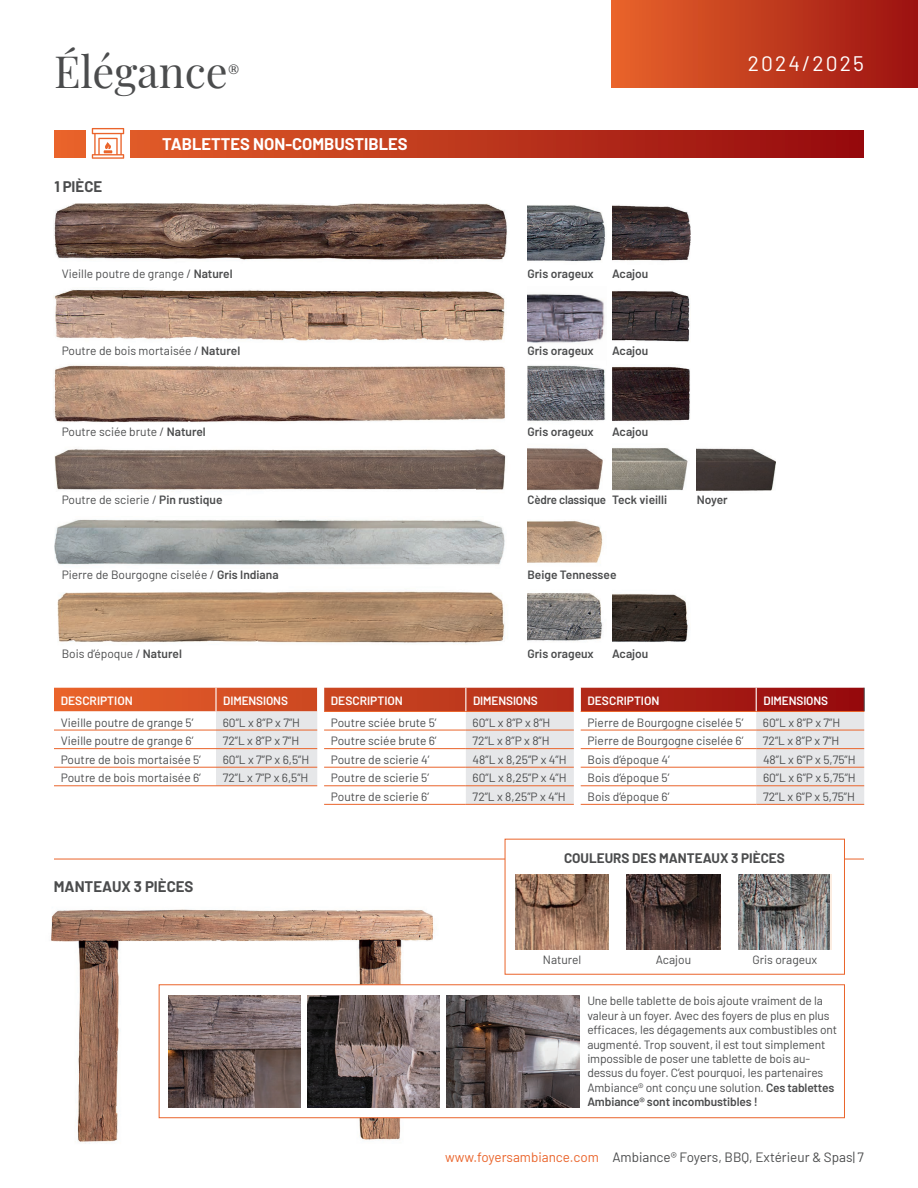
<style>
.page{position:relative;width:918px;height:1188px;background:#fff}
.page>*{position:absolute;margin:0;border:0;box-sizing:border-box;transform-origin:0 0}
.t1{font:43.5px "Playfair Display";color:#4b4c4d}
.t2{font:21px "Barlow";letter-spacing:.1em;color:#fff}
.t3{font:17.55px "Playfair Display";color:#4b4c4d}
.t4{font:700 16.5px "Barlow";color:#fff}
.t5{font:700 15px "Barlow";color:#4b4c4d}
.t6{font:13.5px "Barlow";color:#4b4c4d}
.t7{font:700 13.5px "Barlow";color:#4b4c4d}
.t8{font:12px/14.4px "Barlow";color:#4b4c4d}
.t9{font:600 12px "Barlow";color:#4b4c4d}
.t10{font:600 12px "Barlow";color:#fff}
.t11{font:600 12px "Barlow";color:#4b4c4d;scale:.96 1}
.s1{font-weight:600}
.s2{color:#ea642b}
</style>
<div class="page">
<div style="left:611px;top:0;width:307px;height:88px;background:linear-gradient(to right,#e9652b,#9b1211)"></div>
<div style="left:54px;top:130px;width:810px;height:27px;background:linear-gradient(to right,#e8652b,#950a0e)"></div>
<div style="left:86px;top:128px;width:44px;height:31px;background:#fff"></div>
<svg style="left:92px;top:128px;width:32px;height:31px"></svg>
<img style="left:54px;top:204px;width:453px;height:57px">
<img style="left:527px;top:205px;width:79px;height:56px">
<img style="left:527px;top:294px;width:78px;height:49px">
<img style="left:527px;top:365px;width:78px;height:126px">
<img style="left:527px;top:433px;width:78px;height:6px">
<img style="left:527px;top:593px;width:76px;height:48px">
<img style="left:612px;top:594px;width:76px;height:48px">
<img style="left:527px;top:521px;width:76px;height:42px">
<img style="left:612px;top:205px;width:79px;height:56px">
<img style="left:612px;top:291px;width:78px;height:51px">
<img style="left:612px;top:366px;width:78px;height:125px">
<img style="left:612px;top:433px;width:78px;height:6px">
<img style="left:697px;top:448px;width:79px;height:43px">
<img style="left:54px;top:289px;width:451px;height:52px">
<img style="left:54px;top:365px;width:451px;height:58px">
<img style="left:54px;top:449px;width:422px;height:41px">
<img style="left:476px;top:449px;width:30px;height:41px">
<img style="left:57px;top:591px;width:448px;height:54px">
<img style="left:54px;top:519px;width:451px;height:46px">
<img style="left:51px;top:909px;width:389px;height:235px">
<div style="left:159px;top:984px;width:686px;height:134px;background:#fff;border:1px solid #ea642b"></div>
<img style="left:168px;top:996px;width:133px;height:111px">
<img style="left:308px;top:996px;width:132px;height:111px">
<img style="left:447px;top:996px;width:132px;height:111px">
<hr style="left:54px;top:859px;width:810px;height:1px;background:#ea642b">
<svg style="left:54px;top:711px;width:162px;height:76px"></svg>
<svg style="left:216px;top:711px;width:648px;height:93px"></svg>
<hr style="left:324px;top:711px;width:142px;height:1px;background:#ea642b">
<hr style="left:466px;top:711px;width:108px;height:1px;background:#ea642b">
<hr style="left:581px;top:711px;width:175px;height:1px;background:#ea642b">
<hr style="left:756px;top:711px;width:108px;height:1px;background:#ea642b">
<hr style="left:54px;top:730px;width:162px;height:1px;background:#ea642b">
<hr style="left:216px;top:730px;width:101px;height:1px;background:#ea642b">
<hr style="left:324px;top:730px;width:142px;height:1px;background:#ea642b">
<hr style="left:466px;top:730px;width:108px;height:1px;background:#ea642b">
<hr style="left:581px;top:730px;width:175px;height:1px;background:#ea642b">
<hr style="left:756px;top:730px;width:108px;height:1px;background:#ea642b">
<hr style="left:54px;top:748px;width:162px;height:1px;background:#ea642b">
<hr style="left:216px;top:748px;width:101px;height:1px;background:#ea642b">
<hr style="left:324px;top:748px;width:142px;height:1px;background:#ea642b">
<hr style="left:466px;top:748px;width:108px;height:1px;background:#ea642b">
<hr style="left:581px;top:748px;width:175px;height:1px;background:#ea642b">
<hr style="left:756px;top:748px;width:108px;height:1px;background:#ea642b">
<hr style="left:54px;top:767px;width:162px;height:1px;background:#ea642b">
<hr style="left:216px;top:767px;width:101px;height:1px;background:#ea642b">
<hr style="left:324px;top:767px;width:142px;height:1px;background:#ea642b">
<hr style="left:466px;top:767px;width:108px;height:1px;background:#ea642b">
<hr style="left:581px;top:767px;width:175px;height:1px;background:#ea642b">
<hr style="left:756px;top:767px;width:108px;height:1px;background:#ea642b">
<hr style="left:54px;top:785px;width:162px;height:1px;background:#ea642b">
<hr style="left:216px;top:785px;width:101px;height:1px;background:#ea642b">
<hr style="left:324px;top:785px;width:142px;height:1px;background:#ea642b">
<hr style="left:466px;top:785px;width:108px;height:1px;background:#ea642b">
<hr style="left:581px;top:785px;width:175px;height:1px;background:#ea642b">
<hr style="left:756px;top:785px;width:108px;height:1px;background:#ea642b">
<hr style="left:324px;top:804px;width:142px;height:1px;background:#ea642b">
<hr style="left:466px;top:804px;width:108px;height:1px;background:#ea642b">
<hr style="left:581px;top:804px;width:175px;height:1px;background:#ea642b">
<hr style="left:756px;top:804px;width:108px;height:1px;background:#ea642b">
<svg style="left:54px;top:688px;width:811px;height:23px;background:#bf3b21"></svg>
<div style="left:505px;top:839px;width:340px;height:136px;background:#fff;border:1px solid #ea642b"></div>
<img style="left:515px;top:874px;width:94px;height:76px">
<img style="left:627px;top:874px;width:93px;height:76px">
<div style="left:738px;top:874px;width:94px;height:76px;background:linear-gradient(to bottom,#fcede1,#fcede1)"></div>
<img style="left:738px;top:874px;width:91px;height:76px">
<h1 class="t1" style="left:54px;top:37px;width:175px">Élégance</h1>
<h3 class="t3" style="left:228px;top:57px;width:13px">®</h3>
<p class="t5" style="left:54px;top:175px;width:49px">1 PIÈCE</p>
<h3 class="t4" style="left:162px;top:132px;width:247px">TABLETTES NON-COMBUSTIBLES</h3>
<p class="t8" style="left:62px;top:265px;width:172px">Vieille poutre de grange / <span class="s1">Naturel</span></p>
<p class="t9" style="left:527px;top:265px;width:68px">Gris orageux</p>
<p class="t9" style="left:612px;top:265px;width:38px">Acajou</p>
<p class="t8" style="left:62px;top:343px;width:180px">Poutre de bois mortaisée / <span class="s1">Naturel</span></p>
<p class="t9" style="left:527px;top:342px;width:68px">Gris orageux</p>
<p class="t9" style="left:612px;top:342px;width:38px">Acajou</p>
<p class="t8" style="left:62px;top:423px;width:146px">Poutre sciée brute / <span class="s1">Naturel</span></p>
<p class="t9" style="left:527px;top:422px;width:68px">Gris orageux</p>
<p class="t9" style="left:612px;top:422px;width:38px">Acajou</p>
<p class="t8" style="left:62px;top:492px;width:162px">Poutre de scierie / <span class="s1">Pin rustique</span></p>
<p class="t9" style="left:612px;top:491px;width:56px">Teck vieilli</p>
<p class="t11" style="left:527px;top:491px;width:84px">Cèdre classique</p>
<p class="t8" style="left:62px;top:566px;width:218px">Pierre de Bourgogne ciselée / <span class="s1">Gris Indiana</span></p>
<p class="t9" style="left:527px;top:566px;width:91px">Beige Tennessee</p>
<p class="t8" style="left:62px;top:645px;width:122px">Bois d’époque / <span class="s1">Naturel</span></p>
<p class="t9" style="left:527px;top:645px;width:68px">Gris orageux</p>
<p class="t9" style="left:612px;top:645px;width:38px">Acajou</p>
<h2 class="t2" style="left:748px;top:48px;width:118px">2024/2025</h2>
<p class="t9" style="left:697px;top:491px;width:32px">Noyer</p>
<p class="t10" style="left:61px;top:692px;width:74px">DESCRIPTION</p>
<p class="t10" style="left:223px;top:692px;width:66px">DIMENSIONS</p>
<p class="t10" style="left:331px;top:692px;width:74px">DESCRIPTION</p>
<p class="t10" style="left:473px;top:692px;width:66px">DIMENSIONS</p>
<p class="t10" style="left:587px;top:692px;width:74px">DESCRIPTION</p>
<p class="t10" style="left:764px;top:692px;width:66px">DIMENSIONS</p>
<p class="t8" style="left:61px;top:714px;width:134px">Vieille poutre de grange 5’</p>
<p class="t8" style="left:223px;top:714px;width:79px">60”L x 8”P x 7”H</p>
<p class="t8" style="left:331px;top:714px;width:107px">Poutre sciée brute 5’</p>
<p class="t8" style="left:473px;top:714px;width:79px">60”L x 8”P x 8”H</p>
<p class="t8" style="left:587px;top:714px;width:157px">Pierre de Bourgogne ciselée 5’</p>
<p class="t8" style="left:763px;top:714px;width:79px">60”L x 8”P x 7”H</p>
<p class="t8" style="left:61px;top:733px;width:134px">Vieille poutre de grange 6’</p>
<p class="t8" style="left:223px;top:733px;width:78px">72”L x 8”P x 7”H</p>
<p class="t8" style="left:331px;top:733px;width:107px">Poutre sciée brute 6’</p>
<p class="t8" style="left:473px;top:733px;width:79px">72”L x 8”P x 8”H</p>
<p class="t8" style="left:587px;top:733px;width:157px">Pierre de Bourgogne ciselée 6’</p>
<p class="t8" style="left:763px;top:733px;width:78px">72”L x 8”P x 7”H</p>
<p class="t8" style="left:61px;top:751px;width:142px">Poutre de bois mortaisée 5’</p>
<p class="t8" style="left:223px;top:751px;width:88px">60”L x 7”P x 6,5”H</p>
<p class="t8" style="left:331px;top:751px;width:100px">Poutre de scierie 4’</p>
<p class="t8" style="left:473px;top:751px;width:95px">48”L x 8,25”P x 4”H</p>
<p class="t8" style="left:588px;top:751px;width:84px">Bois d’époque 4’</p>
<p class="t8" style="left:763px;top:751px;width:94px">48”L x 6”P x 5,75”H</p>
<p class="t8" style="left:61px;top:770px;width:142px">Poutre de bois mortaisée 6’</p>
<p class="t8" style="left:223px;top:770px;width:87px">72”L x 7”P x 6,5”H</p>
<p class="t8" style="left:331px;top:770px;width:100px">Poutre de scierie 5’</p>
<p class="t8" style="left:473px;top:770px;width:96px">60”L x 8,25”P x 4”H</p>
<p class="t8" style="left:588px;top:770px;width:83px">Bois d’époque 5’</p>
<p class="t8" style="left:763px;top:770px;width:94px">60”L x 6”P x 5,75”H</p>
<p class="t8" style="left:331px;top:789px;width:100px">Poutre de scierie 6’</p>
<p class="t8" style="left:473px;top:789px;width:95px">72”L x 8,25”P x 4”H</p>
<p class="t8" style="left:588px;top:789px;width:83px">Bois d’époque 6’</p>
<p class="t8" style="left:763px;top:789px;width:93px">72”L x 6”P x 5,75”H</p>
<p class="t5" style="left:54px;top:875px;width:141px">MANTEAUX 3 PIÈCES</p>
<p class="t7" style="left:564px;top:848px;width:222px">COULEURS DES MANTEAUX 3 PIÈCES</p>
<p class="t8" style="left:543px;top:952px;width:40px">Naturel</p>
<p class="t8" style="left:656px;top:952px;width:37px">Acajou</p>
<p class="t8" style="left:752px;top:952px;width:66px">Gris orageux</p>
<p class="t8" style="left:587px;top:993px;width:251px">Une belle tablette de bois ajoute vraiment de la valeur à un foyer. Avec des foyers de plus en plus efficaces, les dégagements aux combustibles ont augmenté. Trop souvent, il est tout simplement impossible de poser une tablette de bois au&shy;dessus du foyer. C’est pourquoi, les partenaires Ambiance® ont conçu une solution. <span class="s1">Ces tablettes Ambiance® sont incombustibles !</span></p>
<p class="t6" style="left:445px;top:1147px;width:420px"><span class="s2">www.foyersambiance.com</span> Ambiance® Foyers, BBQ, Extérieur &amp; Spas| 7</p>
</div>
